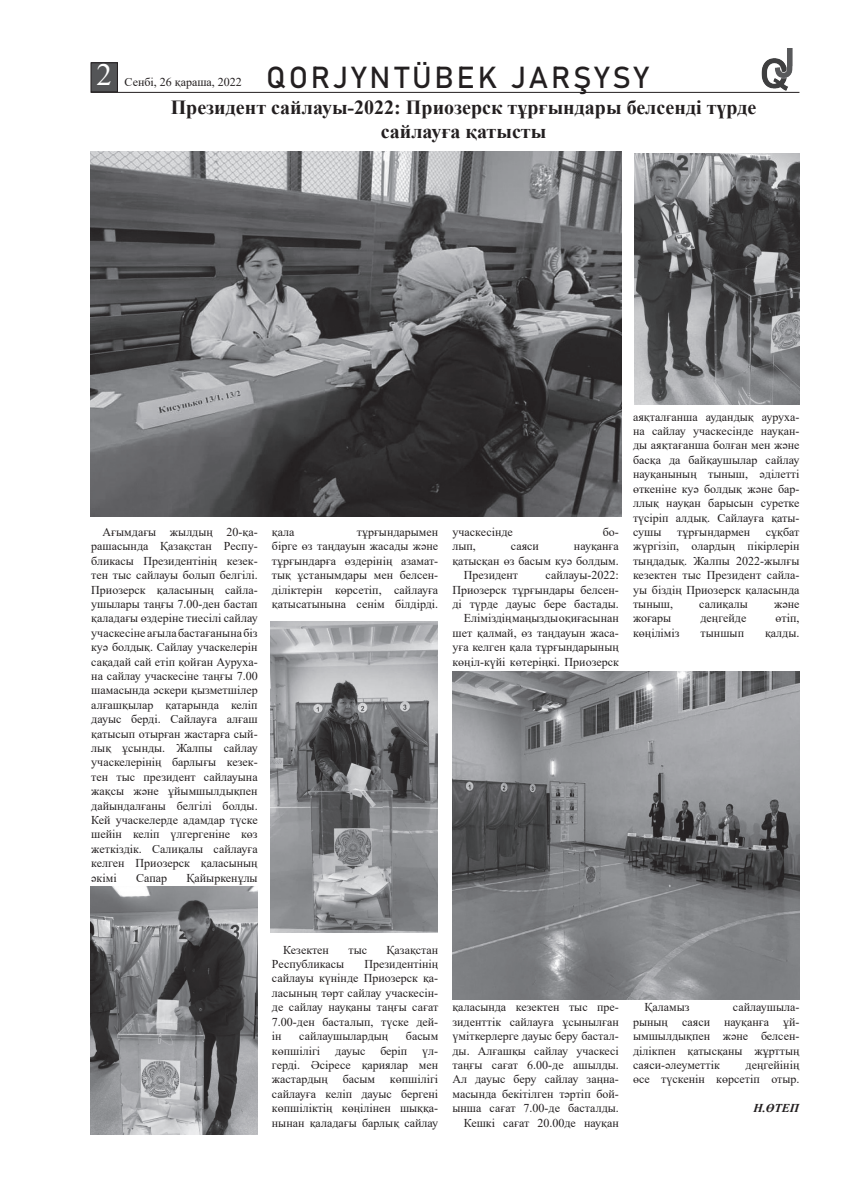
<style>
.page{position:relative;width:842px;height:1191px;background:#fff}
.page>*{position:absolute;margin:0;border:0;box-sizing:border-box;transform-origin:0 0}
.t1{font:31px "Times New Roman";color:#fff}
.t2{font:30px "Bahnschrift 400 100";letter-spacing:.1em;color:#231f20}
.t3{font:700 20px/24px "Times New Roman";color:#231f20;text-align:center}
.t4{font:12px/14.4px "Times New Roman";color:#231f20;text-align:justify}
.t5{font:italic 700 12px "Times New Roman";color:#231f20}
</style>
<div class="page">
<hr style="left:91px;top:92px;width:708px;height:1px;background:#231f20">
<div style="left:91px;top:63px;width:26px;height:29px;background:#545557"></div>
<div style="left:90px;top:62px;width:28px;height:30px;border:1px solid #231f20"></div>
<img style="left:760px;top:49px;width:39px;height:44px">
<img style="left:452px;top:671px;width:347px;height:328px">
<img style="left:634px;top:153px;width:165px;height:252px">
<img style="left:91px;top:151px;width:530px;height:366px">
<img style="left:90px;top:887px;width:167px;height:247px">
<img style="left:270px;top:622px;width:168px;height:310px">
<h1 class="t1" style="left:96px;top:53px;width:17px">2</h1>
<h2 class="t2" style="left:266px;top:54px;width:384px">QORJYNTÜBEK JARŞYSY</h2>
<h3 class="t3" style="left:171px;top:95px;width:587px">Президент сайлауы-2022: Приозерск тұрғындары белсенді түрде сайлауға қатысты</h3>
<p class="t4" style="left:125px;top:74px;width:119px">Сенбі, 26 қараша, 2022</p>
<p class="t4" style="left:91px;top:524px;width:168px;text-indent:11px">Ағымдағы жылдың 20-қа&shy;рашасында Қазақстан Респу&shy;бликасы Президентінің кезек&shy;тен тыс сайлауы болып белгілі.<br>Приозерск қаласының сайла&shy;ушылары таңғы 7.00-ден бастап қаладағы өздеріне тиесілі сайлау учаскесіне ағыла бастағанына біз куә болдық. Сайлау учаскелерін сақадай сай етіп қойған Ауруха&shy;на сайлау учаскесіне таңғы 7.00 шамасында әскери қызметшілер алғашқылар қатарында келіп дауыс берді. Сайлауға алғаш қатысып отырған жастарға сый&shy;лық ұсынды. Жалпы сайлау учаскелерінің барлығы кeзек&shy;тен тыс президент сайлауына жақсы және ұйымшылдықпен дайындалғаны белгілі болды.<br>Кей учаскелерде адамдар түске шейін келіп үлгергеніне көз жеткіздік. Салиқалы сайлауға келген Приозерск қаласының әкімі</p>
<p class="t4" style="left:136px;top:870px;width:32px">Сапар</p>
<p class="t4" style="left:187px;top:870px;width:73px">Қайыркенұлы</p>
<p class="t4" style="left:272px;top:524px;width:168px;text-indent:85px">тұрғындарымен бірге өз таңдауын жасады және тұрғындарға өздерінің азамат&shy;тық ұстанымдары мен белсен&shy;діліктерін көрсетіп, сайлауға қатысатынына сенім білдірді.</p>
<p class="t4" style="left:272px;top:524px;width:24px">қала</p>
<p class="t4" style="left:452px;top:524px;width:62px">учаскесінде</p>
<p class="t4" style="left:603px;top:524px;width:18px">бо-</p>
<p class="t4" style="left:452px;top:539px;width:25px">лып,</p>
<p class="t4" style="left:511px;top:539px;width:30px">саяси</p>
<p class="t4" style="left:574px;top:539px;width:46px">науқанға</p>
<p class="t4" style="left:452px;top:553px;width:168px">қатысқан өз басым куә болдым.</p>
<p class="t4" style="left:464px;top:567px;width:56px">Президент</p>
<p class="t4" style="left:452px;top:567px;width:168px;text-align:right">сайлауы-2022:<br>Приозерск тұрғындары белсен&shy;ді түрде дауыс бере бастады.<br>Еліміздің маңызды оқиғасынан шет қалмай, өз таңдауын жаса&shy;уға келген қала тұрғындарының көңіл-күйі көтеріңкі. Приозерск</p>
<p class="t4" style="left:633px;top:409px;width:168px">аяқталғанша аудандық ауруха&shy;на сайлау учаскесінде науқан&shy;ды аяқтағанша болған мен және басқа да байқаушылар сайлау науқанының тыныш, әділетті өткеніне куә болдық және бар&shy;ллық науқан барысын суретке түсіріп алдық. Сайлауға қаты&shy;сушы</p>
<p class="t4" style="left:633px;top:524px;width:168px;text-indent:133px">сұқбат жүргізіп, олардың пікірлерін тыңдадық. Жалпы 2022-жылғы кезектен тыс Президент сайла&shy;уы біздің Приозерск қаласында тыныш,</p>
<p class="t4" style="left:677px;top:524px;width:75px">тұрғындармен</p>
<p class="t4" style="left:699px;top:596px;width:50px">салиқалы</p>
<p class="t4" style="left:774px;top:596px;width:27px">және</p>
<p class="t4" style="left:633px;top:611px;width:40px">жоғары</p>
<p class="t4" style="left:700px;top:611px;width:47px">деңгейде</p>
<p class="t4" style="left:775px;top:611px;width:25px">өтіп,</p>
<p class="t4" style="left:633px;top:625px;width:48px">көңіліміз</p>
<p class="t4" style="left:701px;top:625px;width:45px">тыншып</p>
<p class="t4" style="left:765px;top:625px;width:36px">қалды.</p>
<p class="t4" style="left:283px;top:942px;width:47px">Кезектен</p>
<p class="t4" style="left:348px;top:942px;width:20px">тыс</p>
<p class="t4" style="left:387px;top:942px;width:53px">Қазақстан</p>
<p class="t4" style="left:272px;top:956px;width:74px">Республикасы</p>
<p class="t4" style="left:272px;top:956px;width:168px;text-indent:92px">Президентінің сайлауы күнінде Приозерск қа&shy;ласының төрт сайлау учаскесін&shy;де сайлау науқаны таңғы сағат 7.00-ден басталып, түске дей&shy;ін</p>
<p class="t4" style="left:272px;top:1028px;width:168px;text-indent:134px">басым көпшілігі дауыс беріп үл&shy;герді. Әсіресе қариялар мен жастардың басым көпшілігі сайлауға келіп дауыс бергені көпшіліктің көңілінен шыққа&shy;нынан қаладағы барлық сайлау</p>
<p class="t4" style="left:299px;top:1028px;width:90px">сайлаушылардың</p>
<p class="t4" style="left:452px;top:999px;width:168px;text-align:right">қаласында кезектен тыс пре&shy;зиденттік сайлауға ұсынылған үміткерлерге дауыс беру бастал&shy;ды. Алғашқы сайлау учаскесі таңғы сағат 6.00-де ашылды.<br>Ал дауыс беру сайлау заңна&shy;масында бекітілген тәртіп бой&shy;ынша сағат 7.00-де басталды.<br>Кешкі сағат 20.00де науқан</p>
<p class="t4" style="left:644px;top:999px;width:47px">Қаламыз</p>
<p class="t4" style="left:633px;top:999px;width:168px;text-indent:100px">сайлаушыла&shy;рының саяси науқанға ұй&shy;ымшылдықпен және белсен&shy;ділікпен қатысқаны жұрттың саяси-әлеуметтік</p>
<p class="t4" style="left:633px;top:1057px;width:168px;text-align:right">деңгейінің<br>өсе түскенін көрсетіп отыр.</p>
<p class="t5" style="left:754px;top:1099px;width:47px">Н.ӨТЕП</p>
</div>
